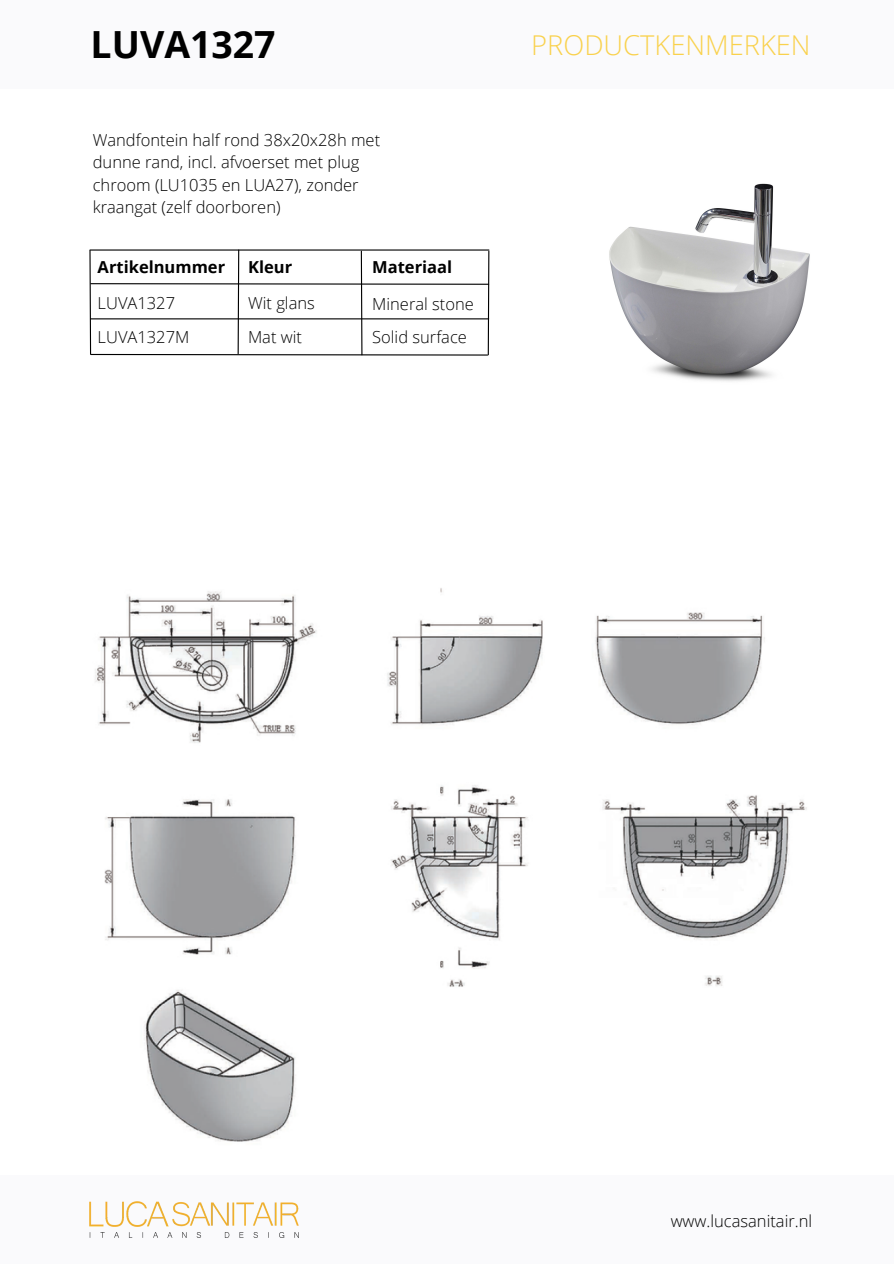
<style>
.page{position:relative;width:894px;height:1264px;background:#fff}
.page>*{position:absolute;margin:0;border:0;box-sizing:border-box;transform-origin:0 0}
.t1{font:700 37.35px "Open Sans";color:#000}
.t2{font:300 27.3px "Open Sans";color:#f9d14c}
.t3{font:300 16.5px/22.5px "Open Sans";color:#000}
.t4{font:700 16.5px "Open Sans";color:#000}
</style>
<div class="page">
<div style="left:0;top:1175px;width:893px;height:88px;background:#fafafc"></div>
<div style="left:0;top:0;width:893px;height:89px;background:#fafafc"></div>
<img style="left:90px;top:1201px;width:208px;height:36px">
<img style="left:609px;top:183px;width:201px;height:199px">
<svg style="left:89px;top:249px;width:401px;height:107px"></svg>
<img style="left:95px;top:588px;width:712px;height:554px">
<p class="t1" style="left:91px;top:18px;width:186px">LUVA1327</p>
<p class="t2" style="left:531px;top:26px;width:281px">PRODUCTKENMERKEN</p>
<p class="t3" style="left:93px;top:128px;width:289px">Wandfontein half rond 38x20x28h met dunne rand, incl. afvoerset met plug chroom (LU1035 en LUA27), zonder kraangat (zelf doorboren)</p>
<p class="t4" style="left:98px;top:255px;width:129px">Artikelnummer</p>
<p class="t3" style="left:98px;top:291px;width:79px">LUVA1327</p>
<p class="t3" style="left:98px;top:325px;width:93px">LUVA1327M</p>
<p class="t4" style="left:248px;top:255px;width:46px">Kleur</p>
<p class="t3" style="left:248px;top:291px;width:68px">Wit glans</p>
<p class="t3" style="left:248px;top:325px;width:55px">Mat wit</p>
<p class="t4" style="left:372px;top:255px;width:81px">Materiaal</p>
<p class="t3" style="left:372px;top:292px;width:103px">Mineral stone</p>
<p class="t3" style="left:372px;top:325px;width:96px">Solid surface</p>
<p class="t3" style="left:670px;top:1208px;width:143px">www.lucasanitair.nl</p>
</div>
